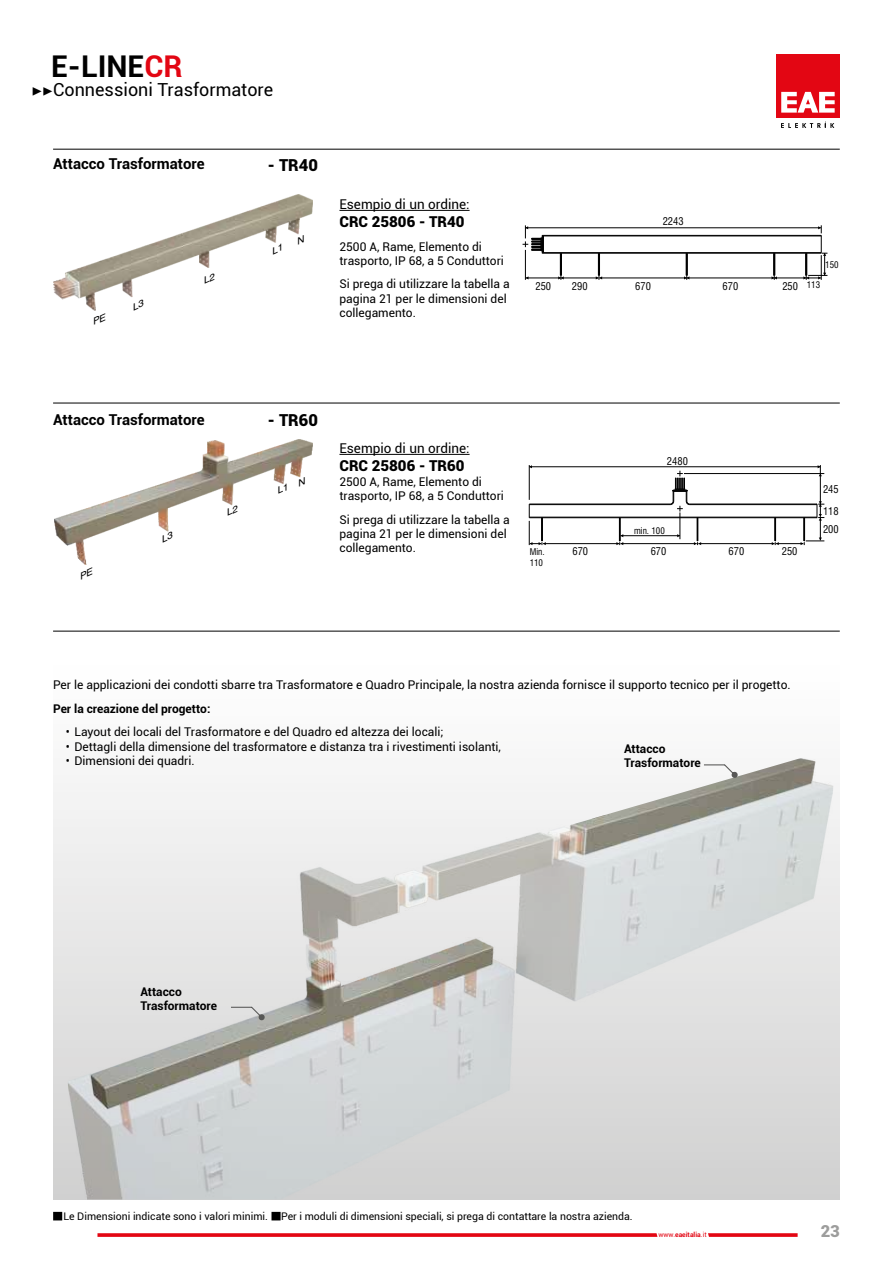
<style>
.page{position:relative;width:893px;height:1263px;background:#fff}
.page>*{position:absolute;margin:0;border:0;box-sizing:border-box;transform-origin:0 0}
.t1{font:700 30px "Roboto";color:#000}
.t2{font:18px "Roboto";color:#000}
.t3{font:900 16.5px "Roboto";color:#000}
.t4{font:900 16.5px "Roboto";color:#9d9d9c}
.t5{font:700 15px "Roboto";color:#000}
.t6{font:900 15px "Roboto";color:#000}
.t7{font:13.5px "Roboto";color:#000}
.t8{font:12px/14.4px "Roboto";color:#000}
.t9{font:700 12px/14.4px "Roboto";color:#000}
.t10{font:10.5px "Roboto";color:#000}
.t11{font:condensed 10.5px "Swiss 721 BT";color:#000}
.t12{font:condensed 9px/10.8px "Swiss 721 BT";color:#000}
.t13{font:700 6.75px "Roboto";color:#e30613}
.s1{color:#e30613}
.s2{font-family:"Minion Pro"}
.s3{font-weight:400}
</style>
<div class="page">
<svg style="left:97px;top:1233px;width:701px;height:4px;background:#e72c36"></svg>
<div style="left:776px;top:54px;width:64px;height:64px;background:#e30613"></div>
<svg style="left:781px;top:92px;width:54px;height:21px"></svg>
<svg style="left:781px;top:122px;width:53px;height:6px"></svg>
<div style="left:53px;top:663px;width:787px;height:536px;background:linear-gradient(to bottom,#fff,#d1d1d0)"></div>
<img style="left:68px;top:756px;width:765px;height:443px">
<svg style="left:231px;top:1007px;width:34px;height:13px"></svg>
<svg style="left:704px;top:764px;width:34px;height:14px"></svg>
<hr style="left:53px;top:149px;width:787px;height:1px;background:#000">
<hr style="left:53px;top:403px;width:787px;height:1px;background:#000">
<hr style="left:53px;top:631px;width:787px;height:1px;background:#000">
<hr style="left:339px;top:210px;width:131px;height:1px;background:#000">
<hr style="left:339px;top:454px;width:131px;height:1px;background:#000">
<img style="left:53px;top:194px;width:259px;height:116px">
<hr style="left:543px;top:253px;width:278px;height:1px;background:#000">
<hr style="left:543px;top:252px;width:278px;height:1px;background:#000">
<hr style="left:543px;top:236px;width:278px;height:1px;background:#000">
<hr style="left:543px;top:235px;width:278px;height:1px;background:#000">
<hr style="left:525px;top:250px;width:1px;height:30px;background:#000">
<hr style="left:526px;top:278px;width:35px;height:1px;background:#000">
<hr style="left:561px;top:278px;width:37px;height:1px;background:#000">
<svg style="left:558px;top:253px;width:6px;height:27px"></svg>
<hr style="left:599px;top:278px;width:88px;height:1px;background:#000">
<svg style="left:596px;top:253px;width:6px;height:27px"></svg>
<hr style="left:687px;top:278px;width:87px;height:1px;background:#000">
<svg style="left:684px;top:253px;width:5px;height:27px"></svg>
<hr style="left:774px;top:278px;width:32px;height:1px;background:#000">
<svg style="left:771px;top:253px;width:6px;height:27px"></svg>
<hr style="left:525px;top:228px;width:296px;height:1px;background:#000">
<svg style="left:803px;top:225px;width:24px;height:55px"></svg>
<svg style="left:522px;top:225px;width:22px;height:29px"></svg>
<img style="left:54px;top:440px;width:258px;height:125px">
<hr style="left:529px;top:517px;width:288px;height:1px;background:#000">
<hr style="left:690px;top:504px;width:127px;height:1px;background:#000">
<hr style="left:529px;top:504px;width:141px;height:1px;background:#000">
<hr style="left:543px;top:543px;width:76px;height:1px;background:#000">
<svg style="left:529px;top:504px;width:17px;height:41px"></svg>
<hr style="left:621px;top:543px;width:76px;height:1px;background:#000">
<hr style="left:698px;top:543px;width:76px;height:1px;background:#000">
<hr style="left:684px;top:473px;width:140px;height:1px;background:#000">
<hr style="left:820px;top:473px;width:1px;height:31px;background:#000">
<svg style="left:772px;top:501px;width:52px;height:44px"></svg>
<hr style="left:621px;top:535px;width:59px;height:1px;background:#000">
<svg style="left:616px;top:518px;width:7px;height:27px"></svg>
<svg style="left:670px;top:471px;width:31px;height:74px"></svg>
<hr style="left:529px;top:465px;width:1px;height:35px;background:#000">
<hr style="left:529px;top:466px;width:291px;height:1px;background:#000">
<svg style="left:818px;top:465px;width:4px;height:11px"></svg>
<div style="left:272px;top:1212px;width:8px;height:8px;background:#000"></div>
<div style="left:271px;top:1212px;width:10px;height:8px;border:2px solid #000"></div>
<div style="left:54px;top:1212px;width:7px;height:8px;background:#000"></div>
<div style="left:53px;top:1212px;width:9px;height:8px;border:2px solid #000"></div>
<svg style="left:134px;top:299px;width:9px;height:11px"></svg>
<svg style="left:205px;top:272px;width:9px;height:12px"></svg>
<svg style="left:273px;top:244px;width:8px;height:11px"></svg>
<svg style="left:298px;top:235px;width:6px;height:10px"></svg>
<svg style="left:163px;top:531px;width:9px;height:11px"></svg>
<svg style="left:228px;top:505px;width:9px;height:11px"></svg>
<svg style="left:279px;top:476px;width:26px;height:18px"></svg>
<h1 class="t1" style="left:51px;top:45px;width:133px">E-LINE<span class="s1">CR</span></h1>
<h2 class="t2" style="left:31px;top:77px;width:243px"><span class="s2">▶▶</span>Connessioni Trasformatore</h2>
<p class="t5" style="left:53px;top:153px;width:153px">Attacco Trasformatore</p>
<h3 class="t3" style="left:268px;top:153px;width:52px">- TR40</h3>
<p class="t7" style="left:339px;top:195px;width:132px">Esempio di un ordine:</p>
<p class="t6" style="left:339px;top:211px;width:127px">CRC 25806 - TR40</p>
<p class="t8" style="left:339px;top:239px;width:166px">2500 A, Rame, Elemento di trasporto, IP 68, a 5 Conduttori</p>
<p class="t8" style="left:339px;top:276px;width:172px">Si prega di utilizzare la tabella a pagina 21 per le dimensioni del collegamento.</p>
<p class="t11" style="left:663px;top:215px;width:22px">2243</p>
<p class="t11" style="left:535px;top:279px;width:17px">250</p>
<p class="t11" style="left:572px;top:279px;width:17px">290</p>
<p class="t11" style="left:635px;top:279px;width:17px">670</p>
<p class="t11" style="left:723px;top:279px;width:17px">670</p>
<p class="t11" style="left:782px;top:279px;width:17px">250</p>
<p class="t12" style="left:825px;top:259px;width:15px">150</p>
<p class="t12" style="left:807px;top:280px;width:15px">113</p>
<p class="t5" style="left:53px;top:409px;width:153px">Attacco Trasformatore</p>
<h3 class="t3" style="left:268px;top:409px;width:52px">- TR60</h3>
<p class="t7" style="left:339px;top:439px;width:132px">Esempio di un ordine:</p>
<p class="t6" style="left:339px;top:455px;width:127px">CRC 25806 - TR60</p>
<p class="t8" style="left:339px;top:474px;width:166px">2500 A, Rame, Elemento di trasporto, IP 68, a 5 Conduttori</p>
<p class="t8" style="left:339px;top:512px;width:172px">Si prega di utilizzare la tabella a pagina 21 per le dimensioni del collegamento.</p>
<p class="t11" style="left:667px;top:455px;width:22px">2480</p>
<p class="t12" style="left:634px;top:525px;width:32px">min. 100</p>
<p class="t12" style="left:530px;top:546px;width:16px">Min.<br>110</p>
<p class="t11" style="left:572px;top:545px;width:17px">670</p>
<p class="t11" style="left:651px;top:545px;width:17px">670</p>
<p class="t11" style="left:729px;top:545px;width:17px">670</p>
<p class="t11" style="left:782px;top:545px;width:17px">250</p>
<p class="t11" style="left:823px;top:483px;width:17px">245</p>
<p class="t11" style="left:823px;top:504px;width:17px">118</p>
<p class="t11" style="left:823px;top:522px;width:17px">200</p>
<p class="t8" style="left:53px;top:677px;width:739px">Per le applicazioni dei condotti sbarre tra Trasformatore e Quadro Principale, la nostra azienda fornisce il supporto tecnico per il progetto.</p>
<p class="t9" style="left:53px;top:701px;width:159px">Per la creazione del progetto:</p>
<p class="t8" style="left:66px;top:724px;width:379px">• Layout dei locali del Trasformatore e del Quadro ed altezza dei locali;</p>
<p class="t8" style="left:66px;top:739px;width:437px">• Dettagli della dimensione del trasformatore e distanza tra i rivestimenti isolanti,</p>
<p class="t8" style="left:66px;top:753px;width:130px">• Dimensioni dei quadri.</p>
<p class="t9" style="left:624px;top:741px;width:78px">Attacco<br>Trasformatore</p>
<p class="t9" style="left:140px;top:984px;width:78px">Attacco<br>Trasformatore</p>
<p class="t10" style="left:63px;top:1209px;width:571px">Le Dimensioni indicate sono i valori minimi. Per i moduli di dimensioni speciali, si prega di contattare la nostra azienda.</p>
<p class="t13" style="left:658px;top:1230px;width:50px"><span class="s3">www.</span>eaeitalia<span class="s3">.it</span></p>
<h3 class="t4" style="left:821px;top:1219px;width:21px">23</h3>
</div>
